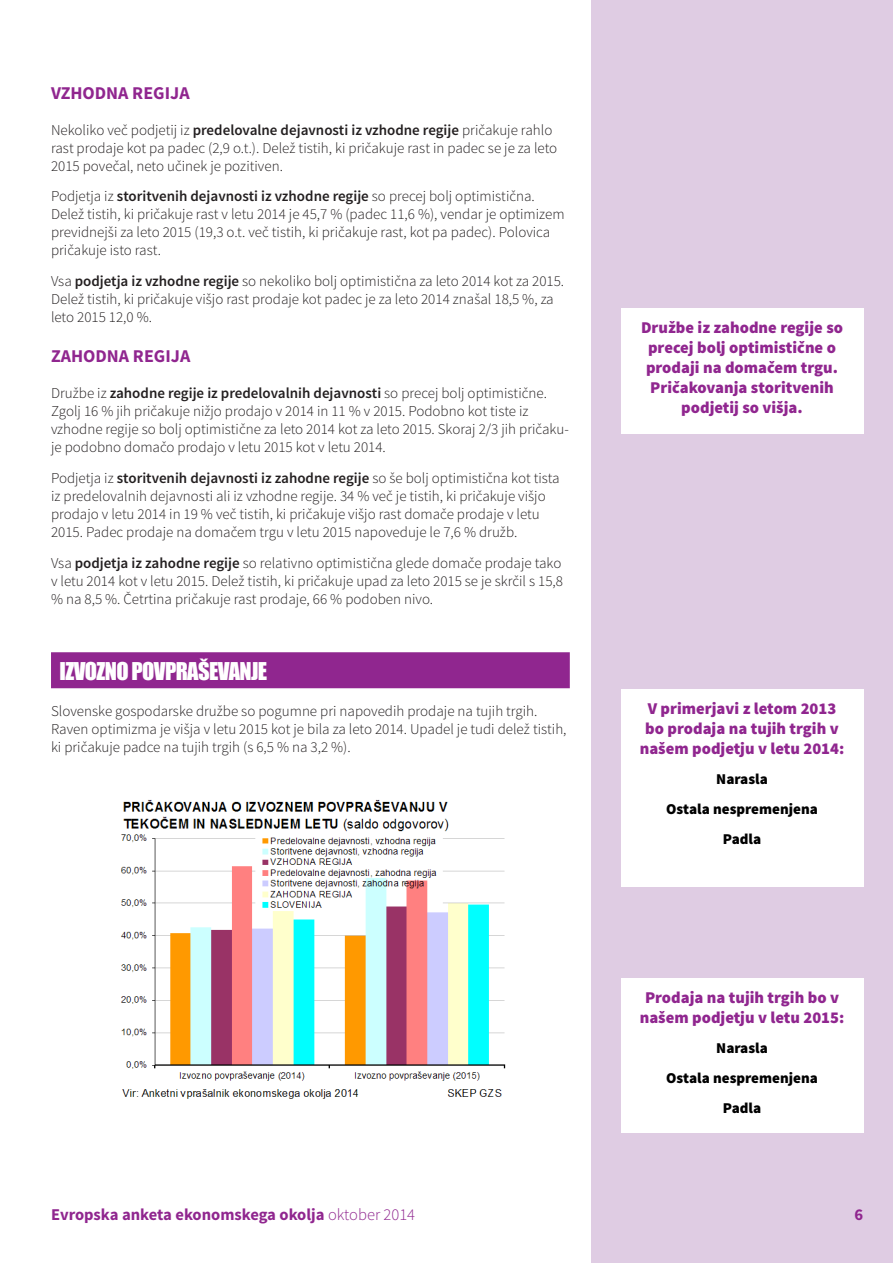
<style>
.page{position:relative;width:893px;height:1263px;background:#fff}
.page>*{position:absolute;margin:0;border:0;box-sizing:border-box;transform-origin:0 0}
.t1{font:22.5px "Impact";letter-spacing:-.025em;color:#fff}
.t2{font:700 18px "Source Sans Pro";color:#90268f}
.t3{font:900 16.5px/19.8px "Source Sans Pro";color:#90268f;text-align:center}
.t4{font:700 16.5px "Source Sans Pro";color:#90268f}
.t5{font:300 15px/18px "Source Sans Pro";color:#231f20}
.t6{font:900 15px/30px "Source Sans Pro";color:#000;text-align:center}
.s1{font-weight:600}
.s2{font-family:"Source Sans Pro";font-weight:700;font-size:18px;color:#90268f}
.s3{font-weight:300}
</style>
<div class="page">
<div style="left:591px;top:0;width:302px;height:1263px;background:#dfcce3"></div>
<div style="left:51px;top:652px;width:519px;height:36px;background:#90268f"></div>
<div style="left:621px;top:689px;width:242px;height:198px;background:#fff"></div>
<div style="left:621px;top:978px;width:242px;height:155px;background:#fff"></div>
<img style="left:121px;top:799px;width:385px;height:300px">
<div style="left:621px;top:308px;width:242px;height:126px;background:#fff"></div>
<p class="t2" style="left:51px;top:81px;width:140px">VZHODNA REGIJA</p>
<p class="t5" style="left:51px;top:121px;width:508px">Nekoliko več podjetij iz <span class="s1">predelovalne dejavnosti iz vzhodne regije</span> pričakuje rahlo rast prodaje kot pa padec (2,9 o.t.). Delež tistih, ki pričakuje rast in padec se je za leto<br>2015 povečal, neto učinek je pozitiven.</p>
<p class="t5" style="left:51px;top:187px;width:515px">Podjetja iz <span class="s1">storitvenih dejavnosti iz vzhodne regije</span> so precej bolj optimistična.<br>Delež tistih, ki pričakuje rast v letu 2014 je 45,7 % (padec 11,6 %), vendar je optimizem previdnejši za leto 2015 (19,3 o.t. več tistih, ki pričakuje rast, kot pa padec). Polovica pričakuje isto rast.</p>
<p class="t5" style="left:51px;top:272px;width:515px">Vsa <span class="s1">podjetja iz vzhodne regije</span> so nekoliko bolj optimistična za leto 2014 kot za 2015.<br>Delež tistih, ki pričakuje višjo rast prodaje kot padec je za leto 2014 znašal 18,5 %, za leto 2015 12,0 %.</p>
<p class="t2" style="left:51px;top:345px;width:141px">ZAHODNA REGIJA</p>
<p class="t5" style="left:51px;top:385px;width:519px">Družbe iz <span class="s1">zahodne regije iz predelovalnih dejavnosti</span> so precej bolj optimistične.<br>Zgolj 16 % jih pričakuje nižjo prodajo v 2014 in 11 % v 2015. Podobno kot tiste iz vzhodne regije so bolj optimistične za leto 2014 kot za leto 2015. Skoraj 2/3 jih pričaku&shy;je podobno domačo prodajo v letu 2015 kot v letu 2014.</p>
<p class="t5" style="left:51px;top:469px;width:510px">Podjetja iz <span class="s1">storitvenih dejavnosti iz zahodne regije</span> so še bolj optimistična kot tista iz predelovalnih dejavnosti ali iz vzhodne regije. 34 % več je tistih, ki pričakuje višjo prodajo v letu 2014 in 19 % več tistih, ki pričakuje višjo rast domače prodaje v letu 2015. Padec prodaje na domačem trgu v letu 2015 napoveduje le 7,6 % družb.</p>
<p class="t5" style="left:51px;top:554px;width:514px;text-align:justify">Vsa <span class="s1">podjetja iz zahodne regije</span> so relativno optimistična glede domače prodaje tako v letu 2014 kot v letu 2015. Delež tistih, ki pričakuje upad za leto 2015 se je skrčil s 15,8 % na 8,5 %. Četrtina pričakuje rast prodaje, 66 % podoben nivo.</p>
<p class="t3" style="left:641px;top:319px;width:203px">Družbe iz zahodne regije so precej bolj optimistične o prodaji na domačem trgu.<br>Pričakovanja storitvenih podjetij so višja.</p>
<h1 class="t1" style="left:60px;top:653px;width:220px">IZVOZNO POVPRAŠEVANJE<span class="s2">R</span></h1>
<p class="t5" style="left:51px;top:702px;width:517px">Slovenske gospodarske družbe so pogumne pri napovedih prodaje na tujih trgih.<br>Raven optimizma je višja v letu 2015 kot je bila za leto 2014. Upadel je tudi delež tistih, ki pričakuje padce na tujih trgih (s 6,5 % na 3,2 %).</p>
<p class="t3" style="left:640px;top:700px;width:206px">V primerjavi z letom 2013 bo prodaja na tujih trgih v našem podjetju v letu 2014:</p>
<p class="t6" style="left:666px;top:765px;width:153px">Narasla<br>Ostala nespremenjena<br>Padla</p>
<p class="t3" style="left:640px;top:989px;width:206px">Prodaja na tujih trgih bo v našem podjetju v letu 2015:</p>
<p class="t6" style="left:666px;top:1034px;width:153px">Narasla<br>Ostala nespremenjena<br>Padla</p>
<p class="t4" style="left:51px;top:1204px;width:366px">Evropska anketa ekonomskega okolja <span class="s3">oktober 2014</span></p>
<p class="t4" style="left:854px;top:1204px;width:10px">6</p>
</div>
